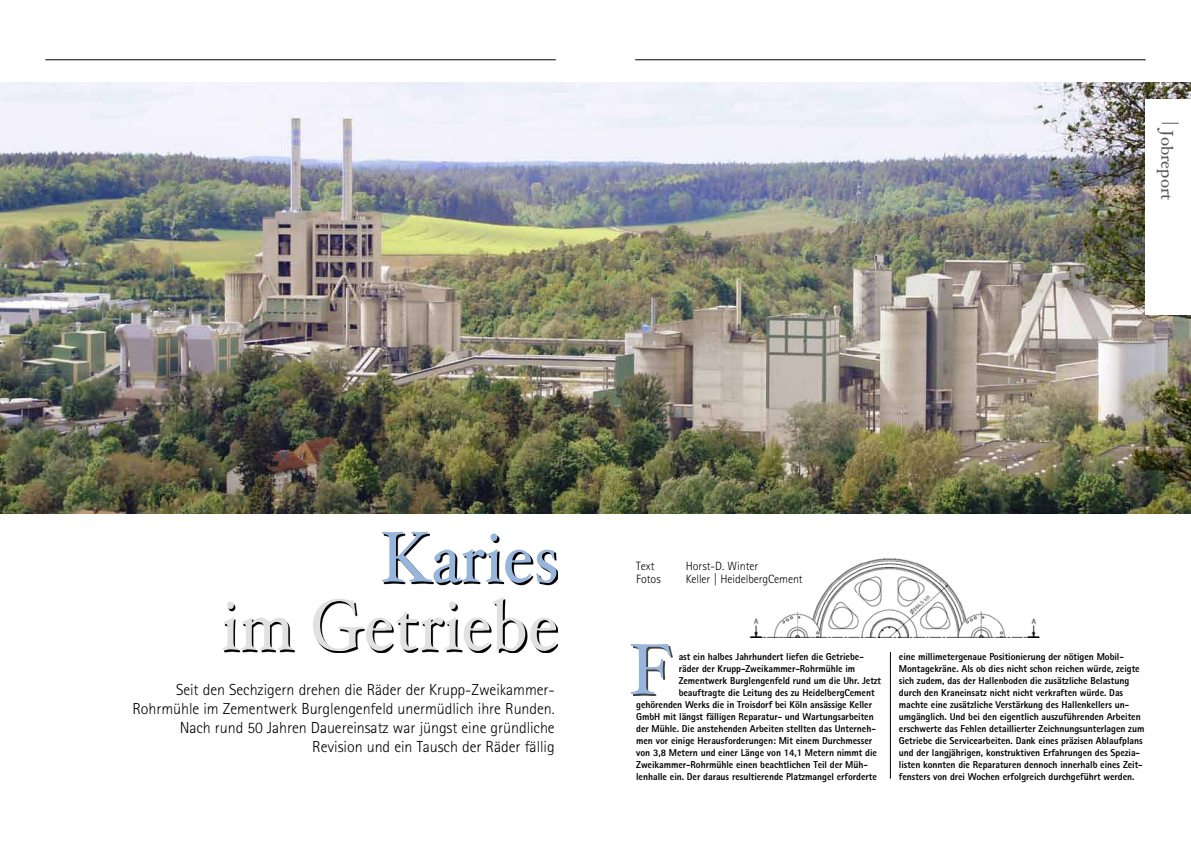
<style>
.page{position:relative;width:1191px;height:842px;background:#fff}
.page>*{position:absolute;margin:0;border:0;box-sizing:border-box;transform-origin:0 0}
.t1{font:72px "Hoefler Text";color:#e1e1e1;scale:.91 1}
.t2{font:72px "Hoefler Text";color:#98b5db;scale:.91 1}
.t3{font:72px "Hoefler Text";color:#98b5db}
.t4{font:17px "Hoefler Text";color:#575756}
.t5{font:300 16px/19px "Agfa Rotis Sans Serif";letter-spacing:-.005em;color:#000;text-align:right}
.t6{font:300 12px "Agfa Rotis Sans Serif";letter-spacing:-.01em;color:#000}
.t7{font:800 10px/12px "Agfa Rotis Sans Serif";letter-spacing:-.005em;color:#000}
</style>
<div class="page">
<hr style="left:635px;top:60px;width:510px;height:1px;background:#000">
<hr style="left:45px;top:60px;width:511px;height:1px;background:#000">
<img style="left:0;top:82px;width:1191px;height:431px">
<svg style="left:224px;top:533px;width:334px;height:120px"></svg>
<div style="left:1145px;top:99px;width:46px;height:216px;background:#fff"></div>
<svg style="left:1161px;top:123px;width:17px;height:1px"></svg>
<hr style="left:890px;top:652px;width:1px;height:127px;background:#000">
<div style="left:632px;top:646px;width:40px;height:50px;background:#000;opacity:.75"></div>
<img style="left:749px;top:558px;width:291px;height:80px">
<h2 class="t4" style="left:1177px;top:130px;width:72px;rotate:90deg">Jobreport</h2>
<h1 class="t2" style="left:380px;top:514px;width:197px">Karies</h1>
<h1 class="t1" style="left:221px;top:582px;width:372px">im Getriebe</h1>
<h3 class="t5" style="left:132px;top:680px;width:424px">Seit den Sechzigern drehen die Räder der Krupp-Zweikammer-Rohrmühle im Zementwerk Burglengenfeld unermüdlich ihre Runden.<br>Nach rund 50 Jahren Dauereinsatz war jüngst eine gründliche Revision und ein Tausch der Räder fällig</h3>
<p class="t6" style="left:636px;top:559px;width:20px">Text</p>
<p class="t6" style="left:685px;top:559px;width:74px">Horst-D. Winter</p>
<p class="t6" style="left:636px;top:572px;width:26px">Fotos</p>
<p class="t6" style="left:685px;top:572px;width:118px">Keller | HeidelbergCement</p>
<h1 class="t3" style="left:629px;top:627px;width:45px">F</h1>
<p class="t7" style="left:678px;top:650px;width:187px">ast ein halbes Jahrhundert liefen die Getriebe-</p>
<p class="t7" style="left:678px;top:662px;width:178px">räder der Krupp-Zweikammer-Rohrmühle im</p>
<p class="t7" style="left:678px;top:674px;width:204px">Zementwerk Burglengenfeld rund um die Uhr. Jetzt</p>
<p class="t7" style="left:678px;top:686px;width:197px">beauftragte die Leitung des zu HeidelbergCement</p>
<p class="t7" style="left:636px;top:698px;width:237px">gehörenden Werks die in Troisdorf bei Köln ansässige Keller</p>
<p class="t7" style="left:636px;top:710px;width:239px">GmbH mit längst fälligen Reparatur- und Wartungsarbeiten</p>
<p class="t7" style="left:636px;top:722px;width:241px">der Mühle. Die anstehenden Arbeiten stellten das Unterneh-</p>
<p class="t7" style="left:636px;top:734px;width:237px">men vor einige Herausforderungen: Mit einem Durchmesser</p>
<p class="t7" style="left:636px;top:746px;width:242px">von 3,8 Metern und einer Länge von 14,1 Metern nimmt die</p>
<p class="t7" style="left:636px;top:758px;width:233px">Zweikammer-Rohrmühle einen beachtlichen Teil der Müh-</p>
<p class="t7" style="left:636px;top:770px;width:242px">lenhalle ein. Der daraus resultierende Platzmangel erforderte</p>
<p class="t7" style="left:899px;top:650px;width:247px">eine millimetergenaue Positionierung der nötigen Mobil-Montagekräne. Als ob dies nicht schon reichen würde, zeigte sich zudem, das der Hallenboden die zusätzliche Belastung durch den Kraneinsatz nicht nicht verkraften würde. Das machte eine zusätzliche Verstärkung des Hallenkellers un&shy;umgänglich. Und bei den eigentlich auszuführenden Arbeiten erschwerte das Fehlen detaillierter Zeichnungsunterlagen zum Getriebe die Servicearbeiten. Dank eines präzisen Ablaufplans und der langjährigen, konstruktiven Erfahrungen des Spezia&shy;listen konnten die Reparaturen dennoch innerhalb eines Zeit&shy;fensters von drei Wochen erfolgreich durchgeführt werden.</p>
</div>
